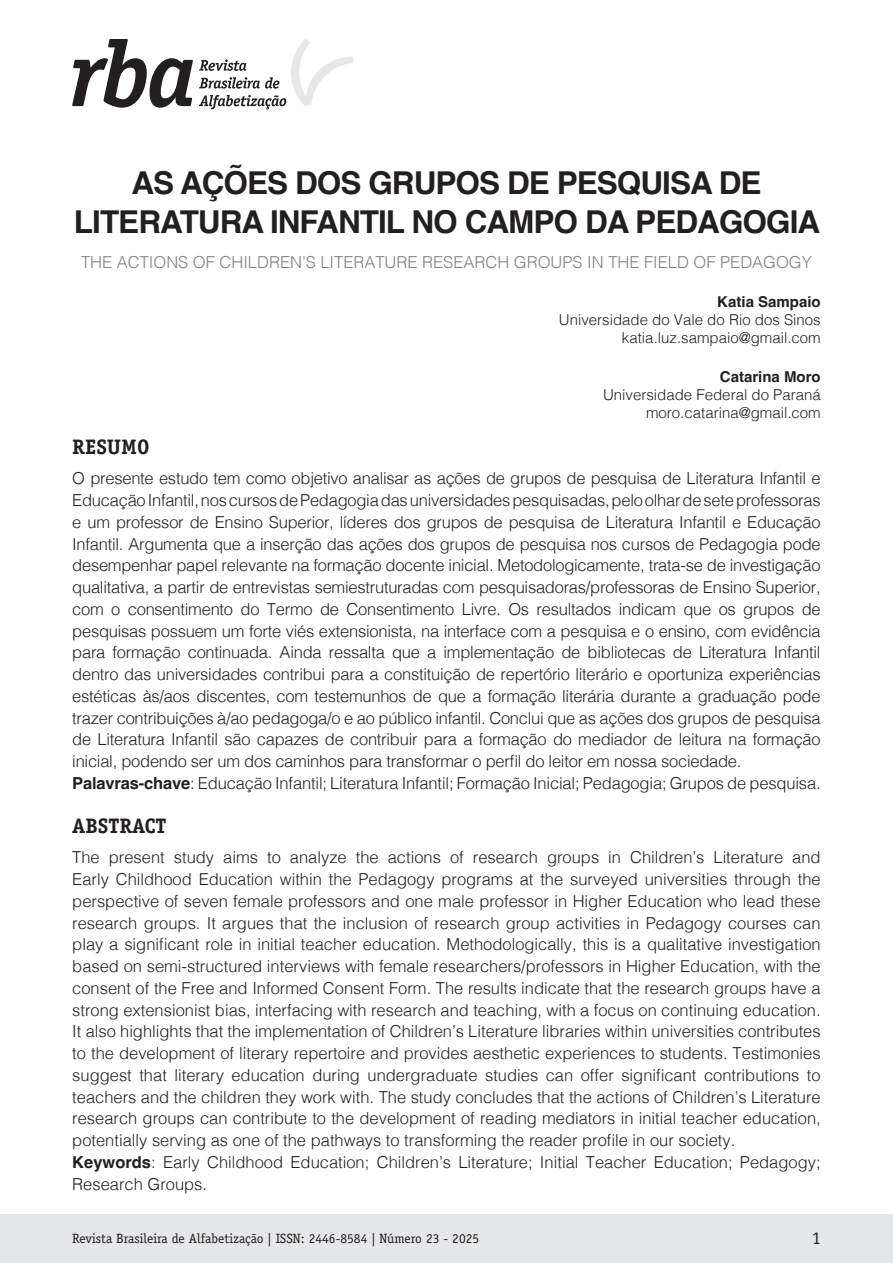
<style>
.page{position:relative;width:893px;height:1263px;background:#fff}
.page>*{position:absolute;margin:0;border:0;box-sizing:border-box;transform-origin:0 0}
._00_Titulo_Principal{font:700 31.5px/39px "Helvetica";letter-spacing:-.03em;color:#231f20;text-align:center}
._00_Titulo_Resumo_Abstract{font:700 21px "Officina Serif Std";color:#231f20}
.t1{font:18px "Officina Serif Std";color:#231f20}
._00_Texto_Resumo_Abstract{font:300 16.5px/21.8px "Helvetica";color:#231f20;text-align:justify}
._00_Titulo_Principal_Inglês{font:300 16.5px "Helvetica";color:#808285}
._00_Dados_Autor{font:300 15px/18px "Helvetica";color:#231f20;text-align:right}
.t2{font:13.5px "Officina Serif Std";color:#231f20}
.s1{font-weight:700}
</style>
<div class="page">
<div style="left:0;top:1215px;width:893px;height:48px;background:#e6e7e9"></div>
<svg style="left:72px;top:39px;width:121px;height:69px"></svg>
<svg style="left:199px;top:39px;width:155px;height:70px"></svg>
<p class="_00_Titulo_Principal" style="left:74px;top:167px;width:748px">AS AÇÕES DOS GRUPOS DE PESQUISA DE<br>LITERATURA INFANTIL NO CAMPO DA PEDAGOGIA</p>
<p class="_00_Titulo_Principal_Inglês" style="left:81px;top:248px;width:732px">THE ACTIONS OF CHILDREN’S LITERATURE RESEARCH GROUPS IN THE FIELD OF PEDAGOGY</p>
<p class="_00_Dados_Autor" style="left:559px;top:292px;width:263px"><span class="s1">Katia Sampaio<br></span>Universidade do Vale do Rio dos Sinos katia.luz.sampaio@gmail.com</p>
<p class="_00_Dados_Autor" style="left:603px;top:367px;width:219px"><span class="s1">Catarina Moro<br></span>Universidade Federal do Paraná moro.catarina@gmail.com</p>
<p class="_00_Titulo_Resumo_Abstract" style="left:72px;top:434px;width:79px">RESUMO</p>
<p class="_00_Texto_Resumo_Abstract" style="left:72px;top:466px;width:750px">O presente estudo tem como objetivo analisar as ações de grupos de pesquisa de Literatura Infantil e Educação Infantil, nos cursos de Pedagogia das universidades pesquisadas, pelo olhar de sete professoras e um professor de Ensino Superior, líderes dos grupos de pesquisa de Literatura Infantil e Educação Infantil. Argumenta que a inserção das ações dos grupos de pesquisa nos cursos de Pedagogia pode desempenhar papel relevante na formação docente inicial. Metodologicamente, trata-se de investigação qualitativa, a partir de entrevistas semiestruturadas com pesquisadoras/professoras de Ensino Superior, com o consentimento do Termo de Consentimento Livre. Os resultados indicam que os grupos de pesquisas possuem um forte viés extensionista, na interface com a pesquisa e o ensino, com evidência para formação continuada. Ainda ressalta que a implementação de bibliotecas de Literatura Infantil dentro das universidades contribui para a constituição de repertório literário e oportuniza experiências estéticas às/aos discentes, com testemunhos de que a formação literária durante a graduação pode trazer contribuições à/ao pedagoga/o e ao público infantil. Conclui que as ações dos grupos de pesquisa de Literatura Infantil são capazes de contribuir para a formação do mediador de leitura na formação inicial, podendo ser um dos caminhos para transformar o perfil do leitor em nossa sociedade.</p>
<p class="_00_Texto_Resumo_Abstract" style="left:72px;top:771px;width:750px"><span class="s1">Palavras-chave</span>: Educação Infantil; Literatura Infantil; Formação Inicial; Pedagogia; Grupos de pesquisa.</p>
<p class="_00_Titulo_Resumo_Abstract" style="left:72px;top:813px;width:96px">ABSTRACT</p>
<p class="_00_Texto_Resumo_Abstract" style="left:72px;top:845px;width:750px">The present study aims to analyze the actions of research groups in Children’s Literature and Early Childhood Education within the Pedagogy programs at the surveyed universities through the perspective of seven female professors and one male professor in Higher Education who lead these research groups. It argues that the inclusion of research group activities in Pedagogy courses can play a significant role in initial teacher education. Methodologically, this is a qualitative investigation based on semi-structured interviews with female researchers/professors in Higher Education, with the consent of the Free and Informed Consent Form. The results indicate that the research groups have a strong extensionist bias, interfacing with research and teaching, with a focus on continuing education.<br>It also highlights that the implementation of Children’s Literature libraries within universities contributes to the development of literary repertoire and provides aesthetic experiences to students. Testimonies suggest that literary education during undergraduate studies can offer significant contributions to teachers and the children they work with. The study concludes that the actions of Children’s Literature research groups can contribute to the development of reading mediators in initial teacher education, potentially serving as one of the pathways to transforming the reader profile in our society.</p>
<p class="_00_Texto_Resumo_Abstract" style="left:72px;top:1150px;width:750px"><span class="s1">Keywords</span>: Early Childhood Education; Children’s Literature; Initial Teacher Education; Pedagogy;<br>Research Groups.</p>
<p class="t2" style="left:72px;top:1230px;width:408px">Revista Brasileira de Alfabetização | ISSN: 2446-8584 | Número 23 - 2025</p>
<p class="t1" style="left:812px;top:1227px;width:10px">1</p>
</div>
